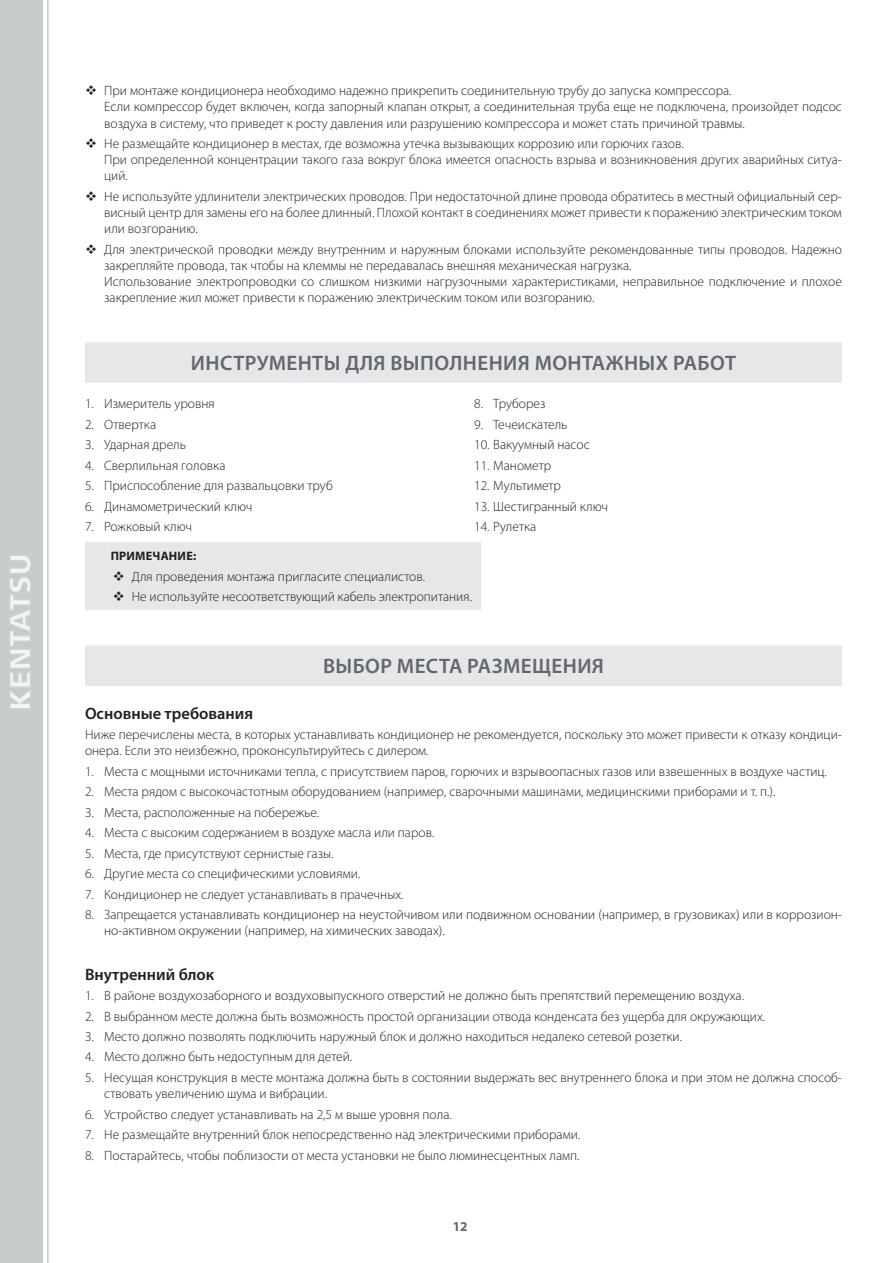
<style>
.page{position:relative;width:893px;height:1263px;background:#fff}
.page>*{position:absolute;margin:0;border:0;box-sizing:border-box;transform-origin:0 0}
.t1{font:600 21px "Myriad Pro";letter-spacing:.02em;color:#64676b}
.t2{font:600 16.5px "Myriad Pro";color:#231f20}
.t3{font:300 13.5px/16.2px "Myriad Pro";color:#231f20}
.t4{font:700 13.5px "Myriad Pro";color:#64676b}
.t5{font:700 12.3px "Myriad Pro";letter-spacing:.02em;color:#231f20}
</style>
<div class="page">
<div style="left:0;top:0;width:43px;height:1263px;background:#c7cbcc"></div>
<hr style="left:47px;top:0;width:2px;height:1263px;background:#c7cbcc">
<svg style="left:10px;top:556px;width:21px;height:152px"></svg>
<div style="left:85px;top:342px;width:757px;height:41px;background:#e6e7e9"></div>
<div style="left:85px;top:646px;width:757px;height:40px;background:#e6e7e9"></div>
<div style="left:85px;top:543px;width:395px;height:67px;background:#e6e7e9"></div>
<p class="t3" style="left:104px;top:82px;width:739px">При монтаже кондиционера необходимо надежно прикрепить соединительную трубу до запуска компрессора.<br>Если компрессор будет включен, когда запорный клапан открыт, а соединительная труба еще не подключена, произойдет подсос воздуха в систему, что приведет к росту давления или разрушению компрессора и может стать причиной травмы.</p>
<p class="t3" style="left:104px;top:135px;width:739px">Не размещайте кондиционер в местах, где возможна утечка вызывающих коррозию или горючих газов.<br>При определенной концентрации такого газа вокруг блока имеется опасность взрыва и возникновения других аварийных ситуа&shy;ций.</p>
<p class="t3" style="left:104px;top:188px;width:739px;text-align:justify">Не используйте удлинители электрических проводов. При недостаточной длине провода обратитесь в местный официальный сер&shy;висный центр для замены его на более длинный. Плохой контакт в соединениях может привести к поражению электрическим током или возгоранию.</p>
<p class="t3" style="left:104px;top:241px;width:739px">Для электрической проводки между внутренним и наружным блоками используйте рекомендованные типы проводов. Надежно закрепляйте провода, так чтобы на клеммы не передавалась внешняя механическая нагрузка.<br>Использование электропроводки со слишком низкими нагрузочными характеристиками, неправильное подключение и плохое закрепление жил может привести к поражению электрическим током или возгоранию.</p>
<h1 class="t1" style="left:191px;top:350px;width:547px">ИНСТРУМЕНТЫ ДЛЯ ВЫПОЛНЕНИЯ МОНТАЖНЫХ РАБОТ</h1>
<p class="t3" style="left:85px;top:396px;width:131px">1. Измеритель уровня</p>
<p class="t3" style="left:85px;top:416px;width:73px">2. Отвертка</p>
<p class="t3" style="left:85px;top:437px;width:102px">3. Ударная дрель</p>
<p class="t3" style="left:85px;top:457px;width:142px">4. Сверлильная головка</p>
<p class="t3" style="left:85px;top:477px;width:249px">5. Приспособление для развальцовки труб</p>
<p class="t3" style="left:85px;top:498px;width:169px">6. Динамометрический ключ</p>
<p class="t3" style="left:85px;top:518px;width:109px">7. Рожковый ключ</p>
<p class="t3" style="left:474px;top:396px;width:73px">8. Труборез</p>
<p class="t3" style="left:474px;top:416px;width:95px">9. Течеискатель</p>
<p class="t3" style="left:474px;top:437px;width:117px">10. Вакуумный насос</p>
<p class="t3" style="left:474px;top:457px;width:79px">11. Манометр</p>
<p class="t3" style="left:474px;top:477px;width:88px">12. Мультиметр</p>
<p class="t3" style="left:474px;top:498px;width:136px">13. Шестигранный ключ</p>
<p class="t3" style="left:474px;top:518px;width:64px">14. Рулетка</p>
<p class="t5" style="left:111px;top:548px;width:87px">ПРИМЕЧАНИЕ:</p>
<p class="t3" style="left:132px;top:566px;width:342px;line-height:20.4px">Для проведения монтажа пригласите специалистов.<br>Не используйте несоответствующий кабель электропитания.</p>
<h1 class="t1" style="left:323px;top:653px;width:282px">ВЫБОР МЕСТА РАЗМЕЩЕНИЯ</h1>
<p class="t2" style="left:85px;top:703px;width:170px">Основные требования</p>
<p class="t3" style="left:85px;top:726px;width:758px">Ниже перечислены места, в которых устанавливать кондиционер не рекомендуется, поскольку это может привести к отказу кондици&shy;онера. Если это неизбежно, проконсультируйтесь с дилером.</p>
<p class="t3" style="left:85px;top:763px;width:743px">1. Места с мощными источниками тепла, с присутствием паров, горючих и взрывоопасных газов или взвешенных в воздухе частиц.</p>
<p class="t3" style="left:85px;top:783px;width:692px">2. Места рядом с высокочастотным оборудованием (например, сварочными машинами, медицинскими приборами и т. п.).</p>
<p class="t3" style="left:85px;top:804px;width:236px">3. Места, расположенные на побережье.</p>
<p class="t3" style="left:85px;top:824px;width:351px">4. Места с высоким содержанием в воздухе масла или паров.</p>
<p class="t3" style="left:85px;top:845px;width:250px">5. Места, где присутствуют сернистые газы.</p>
<p class="t3" style="left:85px;top:865px;width:277px">6. Другие места со специфическими условиями.</p>
<p class="t3" style="left:85px;top:886px;width:320px">7. Кондиционер не следует устанавливать в прачечных.</p>
<p class="t3" style="left:104px;top:906px;width:739px;text-indent:-19px">8. Запрещается устанавливать кондиционер на неустойчивом или подвижном основании (например, в грузовиках) или в коррозион&shy;но-активном окружении (например, на химических заводах).</p>
<p class="t2" style="left:85px;top:963px;width:131px">Внутренний блок</p>
<p class="t3" style="left:85px;top:987px;width:661px">1. В районе воздухозаборного и воздуховыпускного отверстий не должно быть препятствий перемещению воздуха.</p>
<p class="t3" style="left:85px;top:1008px;width:682px">2. В выбранном месте должна быть возможность простой организации отвода конденсата без ущерба для окружающих.</p>
<p class="t3" style="left:85px;top:1028px;width:598px">3. Место должно позволять подключить наружный блок и должно находиться недалеко сетевой розетки.</p>
<p class="t3" style="left:85px;top:1049px;width:269px">4. Место должно быть недоступным для детей.</p>
<p class="t3" style="left:104px;top:1069px;width:739px;text-indent:-19px">5. Несущая конструкция в месте монтажа должна быть в состоянии выдержать вес внутреннего блока и при этом не должна способ&shy;ствовать увеличению шума и вибрации.</p>
<p class="t3" style="left:85px;top:1106px;width:368px">6. Устройство следует устанавливать на 2,5 м выше уровня пола.</p>
<p class="t3" style="left:85px;top:1126px;width:497px">7. Не размещайте внутренний блок непосредственно над электрическими приборами.</p>
<p class="t3" style="left:85px;top:1147px;width:496px">8. Постарайтесь, чтобы поблизости от места установки не было люминесцентных ламп.</p>
<p class="t4" style="left:453px;top:1218px;width:16px">12</p>
</div>
